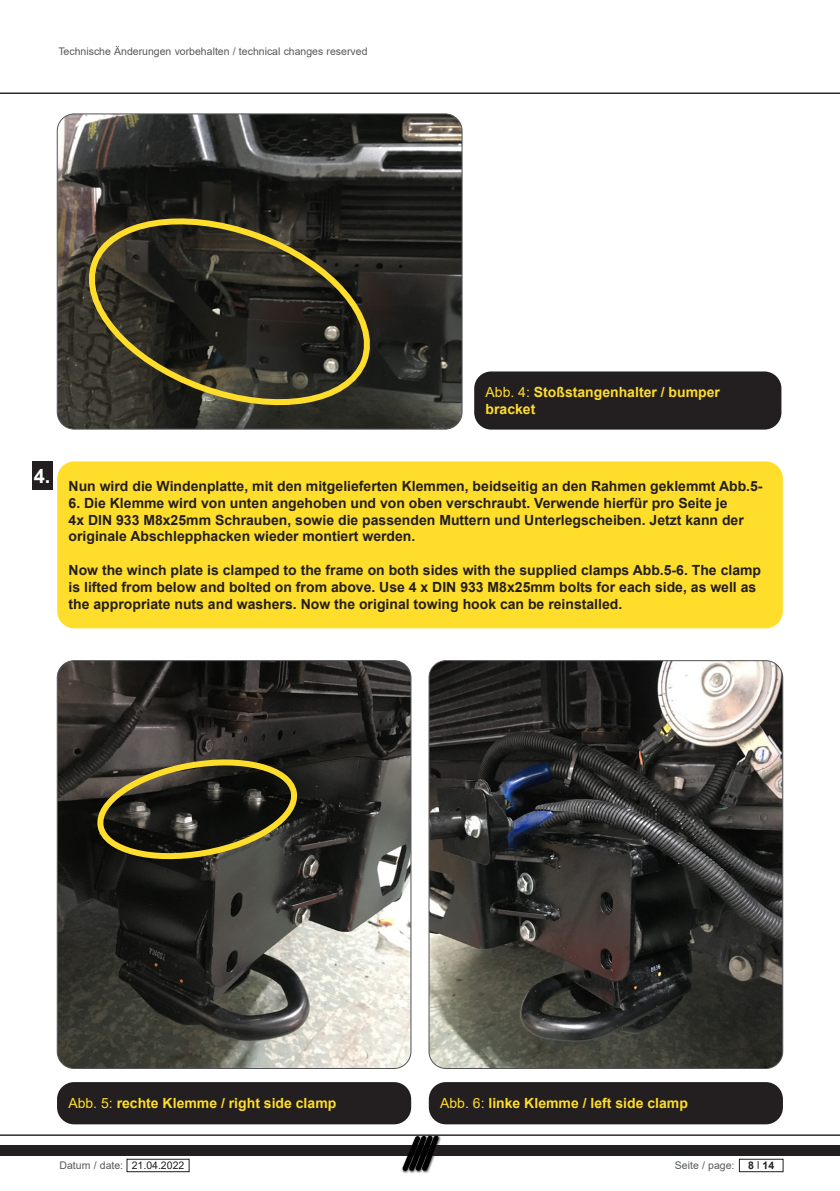
<style>
.page{position:relative;width:840px;height:1191px;background:#fff}
.page>*{position:absolute;margin:0;border:0;box-sizing:border-box;transform-origin:0 0}
.t1{font:700 20px "Arial";color:#fff}
.t2{font:700 14px/16.8px "Arial";color:#231f20}
.t3{font:700 14px/16.8px "Arial";color:#ffdd2b}
.t4{font:10.4px "Arial";color:#57585a}
.t5{font:10.4px "Arial";color:#231f20}
.t6{font:700 10.4px "Arial";color:#231f20}
.s1{font-weight:400}
</style>
<div class="page">
<svg style="left:0;top:92px;width:839px;height:2px;background:#615e5f"></svg>
<svg style="left:0;top:1134px;width:839px;height:40px"></svg>
<div style="left:0;top:1146px;width:839px;height:10px;background:#231f20"></div>
<div style="left:401px;top:1135px;width:40px;height:38px;background:#231f20;opacity:.75"></div>
<svg style="left:402px;top:1135px;width:36px;height:36px"></svg>
<div style="left:739px;top:1159px;width:43px;height:12px;background:#fff"></div>
<div style="left:738px;top:1159px;width:44px;height:12px;border:1px solid #231f20"></div>
<div style="left:127px;top:1159px;width:62px;height:12px;background:#fff"></div>
<div style="left:127px;top:1159px;width:62px;height:12px;border:1px solid #231f20"></div>
<div style="left:32px;top:461px;width:20px;height:29px;background:#231f20"></div>
<div style="left:57px;top:461px;width:725px;height:167px;background:#ffdd2b;border-radius:17px"></div>
<div style="left:474px;top:371px;width:307px;height:58px;background:#231f20;border-radius:17px"></div>
<img style="left:57px;top:115px;width:405px;height:314px">
<div style="left:57px;top:113px;width:405px;height:316px;border:1px solid #535355;border-radius:17px"></div>
<div style="left:57px;top:1082px;width:354px;height:42px;background:#231f20;border-radius:17px"></div>
<img style="left:57px;top:660px;width:354px;height:408px">
<div style="left:428px;top:1082px;width:354px;height:42px;background:#231f20;border-radius:17px"></div>
<img style="left:430px;top:660px;width:352px;height:408px">
<svg style="left:96px;top:756px;width:202px;height:106px;background:#433e24"></svg>
<svg style="left:79px;top:209px;width:300px;height:206px;background:#3d3825"></svg>
<p class="t4" style="left:58px;top:44px;width:310px">Technische Änderungen vorbehalten / technical changes reserved</p>
<p class="t3" style="left:485px;top:384px;width:236px"><span class="s1">Abb. 4:</span> Stoßstangenhalter / bumper bracket</p>
<p class="t1" style="left:34px;top:462px;width:18px">4.</p>
<p class="t2" style="left:69px;top:478px;width:695px">Nun wird die Windenplatte, mit den mitgelieferten Klemmen, beidseitig an den Rahmen geklemmt Abb.5-</p>
<p class="t2" style="left:69px;top:495px;width:676px">6. Die Klemme wird von unten angehoben und von oben verschraubt. Verwende hierfür pro Seite je<br>4x DIN 933 M8x25mm Schrauben, sowie die passenden Muttern und Unterlegscheiben. Jetzt kann der originale Abschlepphacken wieder montiert werden.</p>
<p class="t2" style="left:69px;top:562px;width:693px">Now the winch plate is clamped to the frame on both sides with the supplied clamps Abb.5-6. The clamp is lifted from below and bolted on from above. Use 4 x DIN 933 M8x25mm bolts for each side, as well as the appropriate nuts and washers. Now the original towing hook can be reinstalled.</p>
<p class="t3" style="left:68px;top:1095px;width:269px"><span class="s1">Abb. 5:</span> rechte Klemme / right side clamp</p>
<p class="t3" style="left:440px;top:1095px;width:249px"><span class="s1">Abb. 6:</span> linke Klemme / left side clamp</p>
<p class="t4" style="left:59px;top:1158px;width:65px">Datum / date:</p>
<p class="t6" style="left:747px;top:1158px;width:28px">8 <sup>|</sup> 14</p>
<p class="t5" style="left:132px;top:1158px;width:54px">21.04.2022</p>
<p class="t4" style="left:674px;top:1158px;width:61px">Seite / page:</p>
</div>
